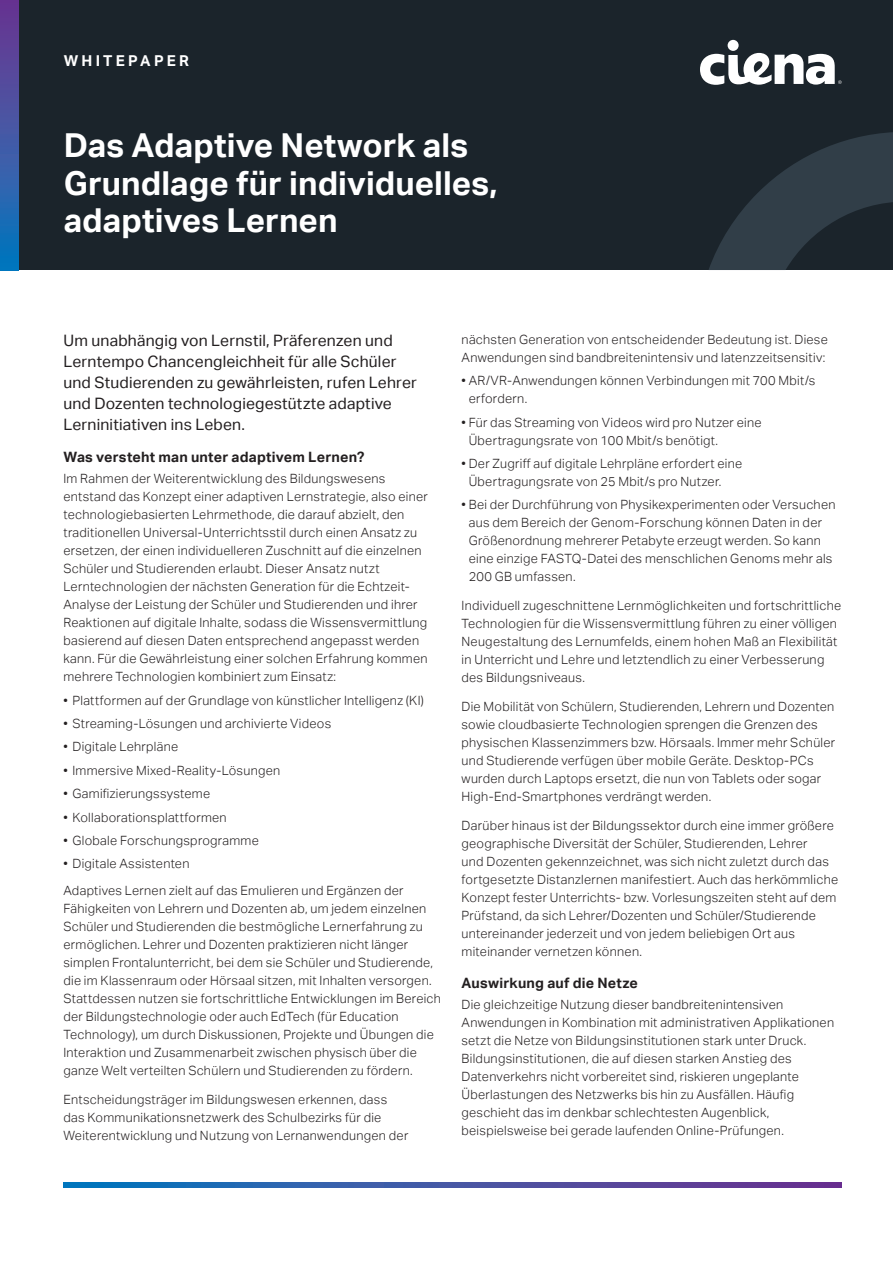
<style>
.page{position:relative;width:893px;height:1263px;background:#fff}
.page>*{position:absolute;margin:0;border:0;box-sizing:border-box;transform-origin:0 0}
.Product_Headline{font:700 33px/37.5px "Aktiv Grotesk";color:#fff}
.Intro_Copy__small{font:15.75px/21px "Aktiv Grotesk";letter-spacing:.01em;color:#231f20}
.t1{font:700 15px "Aktiv Grotesk";letter-spacing:.215em;color:#fff}
.Headline_for_body_co{font:700 14.25px "Aktiv Grotesk";letter-spacing:.015em;color:#231f20}
.Body_Copy{font:300 12.75px/18px "Aktiv Grotesk";letter-spacing:.02em;color:#231f20}
.Body_Copy_BULLET__ex{font:300 12.75px/18px "Aktiv Grotesk";letter-spacing:.025em;color:#231f20}
</style>
<div class="page">
<div style="left:0;top:0;width:893px;height:270px;background:#1b242b"></div>
<div style="left:728px;top:40px;width:11px;height:11px;background:#fff;border-radius:50%"></div>
<svg style="left:700px;top:53px;width:142px;height:32px"></svg>
<svg style="left:63px;top:1182px;width:779px;height:5px;background:#3f55a5"></svg>
<div style="left:0;top:0;width:18px;height:270px;background:linear-gradient(to bottom,#72358f,#0978bd)"></div>
<svg style="left:709px;top:132px;width:184px;height:138px"></svg>
<p class="t1" style="left:64px;top:53px;width:127px">WHITEPAPER</p>
<p class="Product_Headline" style="left:64px;top:127px;width:435px">Das Adaptive Network als<br>Grundlage für individuelles, adaptives Lernen</p>
<p class="Intro_Copy__small" style="left:63px;top:330px;width:355px">Um unabhängig von Lernstil, Präferenzen und Lerntempo Chancengleichheit für alle Schüler und Studierenden zu gewährleisten, rufen Lehrer und Dozenten technologiegestützte adaptive Lerninitiativen ins Leben.</p>
<p class="Headline_for_body_co" style="left:63px;top:449px;width:303px">Was versteht man unter adaptivem Lernen?</p>
<p class="Body_Copy_BULLET__ex" style="left:63px;top:470px;width:366px">Im Rahmen der Weiterentwicklung des Bildungswesens entstand das Konzept einer adaptiven Lernstrategie, also einer technologiebasierten Lehrmethode, die darauf abzielt, den traditionellen Universal-Unterrichtsstil durch einen Ansatz zu ersetzen, der einen individuelleren Zuschnitt auf die einzelnen Schüler und Studierenden erlaubt. Dieser Ansatz nutzt Lerntechnologien der nächsten Generation für die Echtzeit-Analyse der Leistung der Schüler und Studierenden und ihrer Reaktionen auf digitale Inhalte, sodass die Wissensvermittlung basierend auf diesen Daten entsprechend angepasst werden kann. Für die Gewährleistung einer solchen Erfahrung kommen mehrere Technologien kombiniert zum Einsatz:</p>
<p class="Body_Copy_BULLET__ex" style="left:63px;top:691px;width:362px">• Plattformen auf der Grundlage von künstlicher Intelligenz (KI)</p>
<p class="Body_Copy_BULLET__ex" style="left:63px;top:714px;width:269px">• Streaming-Lösungen und archivierte Videos</p>
<p class="Body_Copy_BULLET__ex" style="left:63px;top:738px;width:116px">• Digitale Lehrpläne</p>
<p class="Body_Copy_BULLET__ex" style="left:63px;top:761px;width:218px">• Immersive Mixed-Reality-Lösungen</p>
<p class="Body_Copy_BULLET__ex" style="left:63px;top:785px;width:148px">• Gamifizierungssysteme</p>
<p class="Body_Copy_BULLET__ex" style="left:63px;top:808px;width:165px">• Kollaborationsplattformen</p>
<p class="Body_Copy_BULLET__ex" style="left:63px;top:831px;width:197px">• Globale Forschungsprogramme</p>
<p class="Body_Copy" style="left:63px;top:855px;width:128px">• Digitale Assistenten</p>
<p class="Body_Copy" style="left:63px;top:882px;width:379px">Adaptives Lernen zielt auf das Emulieren und Ergänzen der Fähigkeiten von Lehrern und Dozenten ab, um jedem einzelnen Schüler und Studierenden die bestmögliche Lernerfahrung zu ermöglichen. Lehrer und Dozenten praktizieren nicht länger simplen Frontalunterricht, bei dem sie Schüler und Studierende, die im Klassenraum oder Hörsaal sitzen, mit Inhalten versorgen.<br>Stattdessen nutzen sie fortschrittliche Entwicklungen im Bereich der Bildungstechnologie oder auch EdTech (für Education Technology), um durch Diskussionen, Projekte und Übungen die Interaktion und Zusammenarbeit zwischen physisch über die ganze Welt verteilten Schülern und Studierenden zu fördern.</p>
<p class="Body_Copy_BULLET__ex" style="left:63px;top:1090px;width:346px">Entscheidungsträger im Bildungswesen erkennen, dass das Kommunikationsnetzwerk des Schulbezirks für die<br>Weiterentwicklung und Nutzung von Lernanwendungen der</p>
<p class="Body_Copy_BULLET__ex" style="left:462px;top:330px;width:368px">nächsten Generation von entscheidender Bedeutung ist. Diese<br>Anwendungen sind bandbreitenintensiv und latenzzeitsensitiv:</p>
<p class="Body_Copy_BULLET__ex" style="left:469px;top:372px;width:348px;text-indent:-7px">• AR/VR-Anwendungen können Verbindungen mit 700 Mbit/s erfordern.</p>
<p class="Body_Copy_BULLET__ex" style="left:469px;top:413px;width:294px;text-indent:-7px">• Für das Streaming von Videos wird pro Nutzer eine<br>Übertragungsrate von 100 Mbit/s benötigt.</p>
<p class="Body_Copy_BULLET__ex" style="left:469px;top:454px;width:275px;text-indent:-7px">• Der Zugriff auf digitale Lehrpläne erfordert eine<br>Übertragungsrate von 25 Mbit/s pro Nutzer.</p>
<p class="Body_Copy" style="left:469px;top:496px;width:368px;text-indent:-7px">• Bei der Durchführung von Physikexperimenten oder Versuchen aus dem Bereich der Genom-Forschung können Daten in der Größenordnung mehrerer Petabyte erzeugt werden. So kann eine einzige FASTQ-Datei des menschlichen Genoms mehr als 200 GB umfassen.</p>
<p class="Body_Copy" style="left:462px;top:597px;width:381px">Individuell zugeschnittene Lernmöglichkeiten und fortschrittliche Technologien für die Wissensvermittlung führen zu einer völligen Neugestaltung des Lernumfelds, einem hohen Maß an Flexibilität in Unterricht und Lehre und letztendlich zu einer Verbesserung des Bildungsniveaus.</p>
<p class="Body_Copy" style="left:462px;top:697px;width:375px">Die Mobilität von Schülern, Studierenden, Lehrern und Dozenten sowie cloudbasierte Technologien sprengen die Grenzen des physischen Klassenzimmers bzw. Hörsaals. Immer mehr Schüler und Studierende verfügen über mobile Geräte. Desktop-PCs wurden durch Laptops ersetzt, die nun von Tablets oder sogar High-End-Smartphones verdrängt werden.</p>
<p class="Body_Copy" style="left:462px;top:816px;width:378px">Darüber hinaus ist der Bildungssektor durch eine immer größere geographische Diversität der Schüler, Studierenden, Lehrer<br>und Dozenten gekennzeichnet, was sich nicht zuletzt durch das fortgesetzte Distanzlernen manifestiert. Auch das herkömmliche Konzept fester Unterrichts- bzw. Vorlesungszeiten steht auf dem Prüfstand, da sich Lehrer/Dozenten und Schüler/Studierende untereinander jederzeit und von jedem beliebigen Ort aus miteinander vernetzen können.</p>
<p class="Headline_for_body_co" style="left:462px;top:974px;width:178px">Auswirkung auf die Netze</p>
<p class="Body_Copy" style="left:462px;top:996px;width:374px">Die gleichzeitige Nutzung dieser bandbreitenintensiven Anwendungen in Kombination mit administrativen Applikationen setzt die Netze von Bildungsinstitutionen stark unter Druck.<br>Bildungsinstitutionen, die auf diesen starken Anstieg des Datenverkehrs nicht vorbereitet sind, riskieren ungeplante Überlastungen des Netzwerks bis hin zu Ausfällen. Häufig geschieht das im denkbar schlechtesten Augenblick, beispielsweise bei gerade laufenden Online-Prüfungen.</p>
</div>
